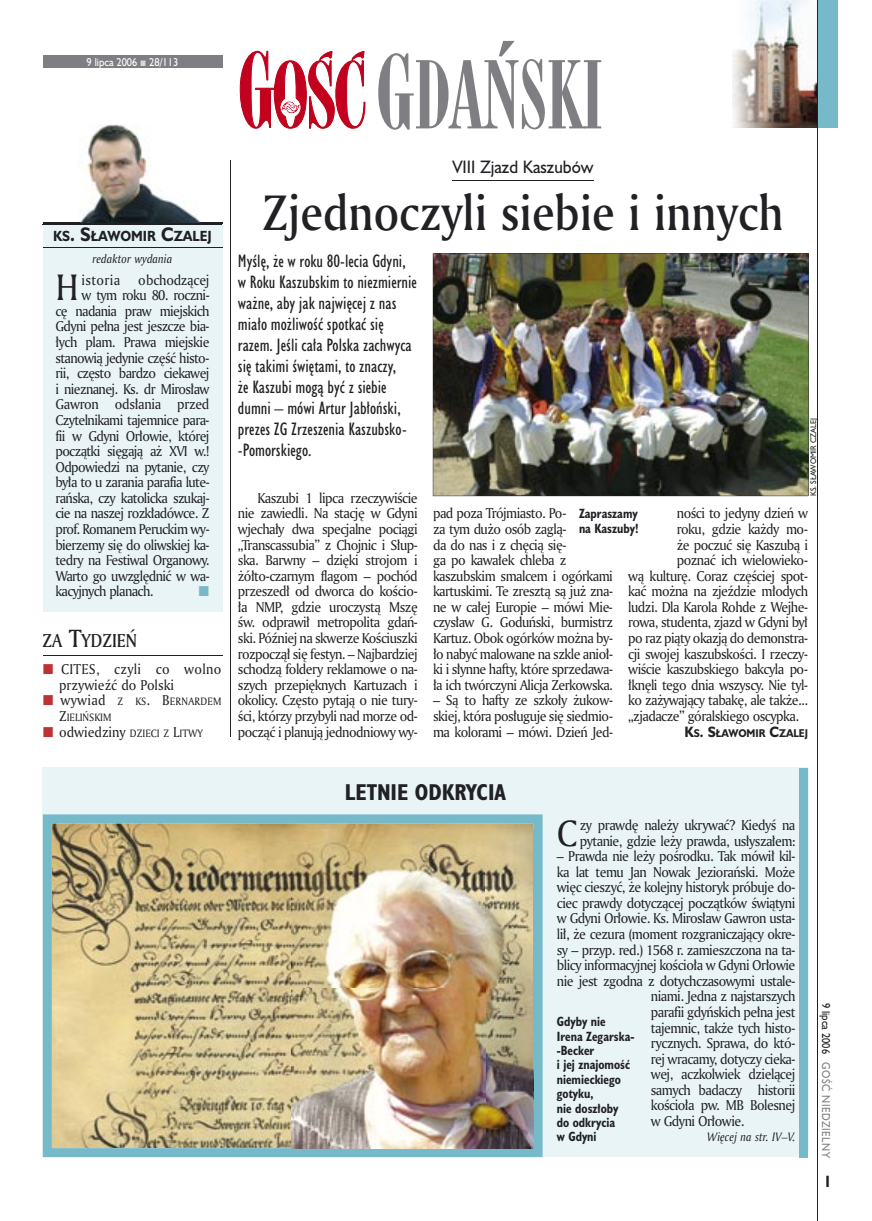
<style>
.page{position:relative;width:872px;height:1221px;background:#fff}
.page>*{position:absolute;margin:0;border:0;box-sizing:border-box;transform-origin:0 0}
.t1{font:90px "Modern 735 PL";color:#7f7e83;scale:.9 1}
.t2{font:48px "Amerigo Md PL";color:#212125;scale:.9 1}
.t3{font:35.55px "Amerigo PL";color:#212125;scale:.94 1}
.t4{font:700 21px "Humanst 521 Cn PL";color:#212125}
.t5{font:18px "Amerigo Md PL";color:#212125;scale:.9 1}
.t6{font:16.5px/21px "Humanst 521 Cn PL";color:#212125}
.t7{font:16.5px "Humanst 521 PL";color:#212125;scale:.94 1}
.t8{font:700 15px "Humanst 521 Cn PL";color:#212125;scale:.94 1}
.t9{font:13.8px/15.6px "Amerigo PL";letter-spacing:-.04em;color:#212125;scale:.94 1}
.t10{font:13.8px/15.6px "Amerigo PL";color:#212125;scale:.94 1}
.t11{font:13.8px "Amerigo PL";letter-spacing:-.02em;color:#212125;scale:.94 1}
.t12{font:13.8px "Amerigo PL";letter-spacing:-.015em;color:#212125;scale:.94 1}
.t13{font:13.8px "Amerigo PL";letter-spacing:.025em;color:#212125;scale:.94 1}
.t14{font:700 13.5px "Humanst 521 PL";color:#212125;scale:.9 1}
.t15{font:700 12.3px/14.4px "Humanst 521 Cn PL";color:#212125;scale:.94 1}
.t16{font:italic 11.7px "Amerigo PL";color:#212125;scale:.94 1}
.t17{font:10.5px "Humanst 521 PL";color:#fff;scale:.9 1}
.t18{font:10.5px "Humanst 521 PL";letter-spacing:.05em;color:#7f7e83;scale:.9 1}
.t19{font:10.5px "Humanst 521 PL";color:#212125;scale:.9 1}
.t20{font:10.35px/15.6px "Amerigo PL";color:#212125;scale:.94 1}
.t21{font:700 10.35px "Humanst 521 PL";color:#212125;scale:.9 1}
.t22{font:7.5px "Humanst 521 PL";color:#212125;scale:.94 1}
.s1{font-size:18px}
.s2{font-size:24px}
.s3{font-size:13.8px}
.s4{font-size:10.35px}
.s5{font-size:97.5px}
</style>
<div class="page">
<hr style="left:230px;top:160px;width:1px;height:576px;background:#212125">
<div style="left:43px;top:222px;width:179px;height:390px;background:#e9f4f6"></div>
<img style="left:732px;top:0;width:85px;height:128px">
<svg style="left:240px;top:51px;width:125px;height:78px"></svg>
<div style="left:43px;top:55px;width:179px;height:13px;background:#7f7e83"></div>
<div style="left:818px;top:0;width:19px;height:128px;background:#76baca"></div>
<hr style="left:817px;top:0;width:1px;height:1220px;background:#212125">
<div style="left:43px;top:767px;width:765px;height:383px;background:#e9f4f6"></div>
<svg style="left:43px;top:814px;width:499px;height:343px;background:#bab68f"></svg>
<div style="left:799px;top:767px;width:9px;height:390px;background:#76baca"></div>
<hr style="left:43px;top:222px;width:179px;height:1px;background:#212125">
<hr style="left:43px;top:224px;width:179px;height:1px;background:#212125">
<hr style="left:43px;top:247px;width:179px;height:1px;background:#212125">
<img style="left:80px;top:125px;width:121px;height:98px">
<hr style="left:43px;top:655px;width:179px;height:1px;background:#212125">
<img style="left:433px;top:253px;width:375px;height:243px">
<hr style="left:452px;top:180px;width:141px;height:1px;background:#212125">
<img style="left:292px;top:830px;width:241px;height:317px">
<img style="left:533px;top:830px;width:1px;height:317px">
<p class="t17" style="left:87px;top:55px;width:103px">9 lipca 2006 28/113</p>
<p class="t14" style="left:53px;top:227px;width:178px">KS<span class="s1">. S</span>ŁAWOMIR <span class="s1">C</span>ZALEJ</p>
<p class="t16" style="left:93px;top:251px;width:86px">redaktor wydania</p>
<h3 class="t3" style="left:55px;top:264px;width:26px">H</h3>
<p class="t13" style="left:82px;top:270px;width:43px">istoria</p>
<p class="t12" style="left:138px;top:270px;width:77px">obchodzącej</p>
<p class="t9" style="left:82px;top:287px;width:138px">w tym roku 80. roczni-</p>
<p class="t9" style="left:55px;top:303px;width:165px">cę nadania praw miejskich</p>
<p class="t9" style="left:55px;top:318px;width:165px">Gdyni pełna jest jeszcze bia-</p>
<p class="t9" style="left:55px;top:334px;width:165px">łych plam. Prawa miejskie</p>
<p class="t9" style="left:55px;top:349px;width:165px">stanowią jedynie część histo-</p>
<p class="t9" style="left:55px;top:365px;width:165px">rii, często bardzo ciekawej</p>
<p class="t9" style="left:55px;top:380px;width:165px">i nieznanej. Ks. dr Mirosław</p>
<p class="t11" style="left:55px;top:395px;width:165px">Gawron odsłania przed</p>
<p class="t9" style="left:55px;top:412px;width:165px">Czytelnikami tajemnice para-</p>
<p class="t9" style="left:55px;top:427px;width:165px">fii w Gdyni Orłowie, której</p>
<p class="t9" style="left:55px;top:443px;width:165px">początki sięgają aż XVI w.!</p>
<p class="t9" style="left:55px;top:458px;width:165px">Odpowiedzi na pytanie, czy</p>
<p class="t9" style="left:55px;top:474px;width:165px">była to u zarania parafia lute-</p>
<p class="t9" style="left:55px;top:489px;width:165px">rańska, czy katolicka szukaj-</p>
<p class="t9" style="left:55px;top:505px;width:165px">cie na naszej rozkładówce. Z</p>
<p class="t9" style="left:55px;top:521px;width:165px">prof. Romanem Peruckim wy-</p>
<p class="t9" style="left:55px;top:536px;width:165px">bierzemy się do oliwskiej ka-</p>
<p class="t9" style="left:55px;top:552px;width:165px">tedry na Festiwal Organowy.</p>
<p class="t9" style="left:55px;top:567px;width:165px">Warto go uwzględnić w wa-</p>
<p class="t9" style="left:55px;top:583px;width:106px">kacyjnych planach.</p>
<h3 class="t5" style="left:43px;top:628px;width:107px">ZA <span class="s2">T</span>YDZIEŃ</h3>
<p class="t10" style="left:59px;top:661px;width:174px">CITES, czyli co wolno przywieźć do Polski</p>
<p class="t20" style="left:59px;top:693px;width:174px"><span class="s3">wywiad</span> Z KS<span class="s3">. B</span>ERNARDEM<br><span class="s3">Z</span>IELIŃSKIM</p>
<p class="t10" style="left:59px;top:723px;width:155px">odwiedziny <span class="s4">DZIECI Z</span> L<span class="s4">ITWY</span></p>
<h1 class="t1" style="left:376px;top:40px;width:254px"><span class="s5">G</span>DAŃSKI</h1>
<p class="t7" style="left:452px;top:156px;width:152px">VIII Zjazd Kaszubów</p>
<h2 class="t2" style="left:262px;top:180px;width:580px">Zjednoczyli siebie i innych</h2>
<p class="t6" style="left:238px;top:250px;width:181px">Myślę, że w roku 80-lecia Gdyni, w Roku Kaszubskim to niezmiernie ważne, aby jak najwięcej z nas miało możliwość spotkać się razem. Jeśli cała Polska zachwyca się takimi świętami, to znaczy,<br>że Kaszubi mogą być z siebie dumni – mówi Artur Jabłoński, prezes ZG Zrzeszenia Kaszubsko--Pomorskiego.</p>
<p class="t9" style="left:238px;top:489px;width:193px;text-align:justify;text-indent:20px">Kaszubi 1 lipca rzeczywiście nie zawiedli. Na stację w Gdyni wjechały dwa specjalne pociągi „Transcassubia” z Chojnic i Słup&shy;ska. Barwny – dzięki strojom i żółto-czarnym flagom – pochód przeszedł od dworca do kościo&shy;ła NMP, gdzie uroczystą Mszę św. odprawił metropolita gdań&shy;ski. Później na skwerze Kościuszki rozpoczął się festyn. – Najbardziej schodzą foldery reklamowe o na&shy;szych przepięknych Kartuzach i okolicy. Często pytają o nie tury&shy;ści, którzy przybyli nad morze od&shy;począć i planują jednodniowy wy-</p>
<p class="t22" style="left:808px;top:496px;width:84px;rotate:-90deg">KS. SŁAWOMIR CZALEJ</p>
<p class="t9" style="left:433px;top:505px;width:193px">pad poza Trójmiasto. Po-<br>za tym dużo osób zaglą-<br>da do nas i z chęcią się-<br>ga po kawałek chleba z kaszubskim smalcem i ogórkami kartuskimi. Te zresztą są już zna&shy;ne w całej Europie – mówi Mie&shy;czysław G. Goduński, burmistrz<br>Kartuz. Obok ogórków można by&shy;ło nabyć malowane na szkle anioł&shy;ki i słynne hafty, które sprzedawa&shy;ła ich twórczyni Alicja Zerkowska.</p>
<p class="t9" style="left:433px;top:692px;width:193px;text-align:justify">– Są to hafty ze szkoły żukow&shy;skiej, która posługuje się siedmio&shy;ma kolorami – mówi. Dzień Jed-</p>
<p class="t9" style="left:677px;top:505px;width:141px">ności to jedyny dzień w</p>
<p class="t9" style="left:677px;top:521px;width:141px">roku, gdzie każdy mo-</p>
<p class="t9" style="left:677px;top:536px;width:141px">że poczuć się Kaszubą i</p>
<p class="t9" style="left:677px;top:552px;width:141px">poznać ich wielowieko-</p>
<p class="t9" style="left:628px;top:567px;width:193px">wą kulturę. Coraz częściej spot-</p>
<p class="t9" style="left:628px;top:583px;width:193px">kać można na zjeździe młodych</p>
<p class="t9" style="left:628px;top:598px;width:193px">ludzi. Dla Karola Rohde z Wejhe-</p>
<p class="t9" style="left:628px;top:614px;width:193px">rowa, studenta, zjazd w Gdyni był</p>
<p class="t9" style="left:628px;top:630px;width:193px">po raz piąty okazją do demonstra-</p>
<p class="t9" style="left:628px;top:645px;width:193px">cji swojej kaszubskości. I rzeczy-</p>
<p class="t9" style="left:628px;top:661px;width:193px">wiście kaszubskiego bakcyla po-</p>
<p class="t9" style="left:628px;top:676px;width:193px">łknęli tego dnia wszyscy. Nie tyl-</p>
<p class="t9" style="left:628px;top:692px;width:193px">ko zażywający tabakę, ale także...</p>
<p class="t9" style="left:628px;top:707px;width:183px">„zjadacze” góralskiego oscypka.</p>
<p class="t21" style="left:684px;top:725px;width:139px"><span class="s3">K</span>S<span class="s3">. S</span>ŁAWOMIR <span class="s3">C</span>ZALEJ</p>
<p class="t15" style="left:579px;top:506px;width:65px">Zapraszamy na Kaszuby!</p>
<h3 class="t4" style="left:345px;top:778px;width:163px">LETNIE ODKRYCIA</h3>
<h3 class="t3" style="left:557px;top:809px;width:23px">C</h3>
<p class="t9" style="left:580px;top:816px;width:231px">zy prawdę należy ukrywać? Kiedyś na pytanie, gdzie leży prawda, usłyszałem:</p>
<p class="t9" style="left:557px;top:848px;width:255px">– Prawda nie leży pośrodku. Tak mówił kil-</p>
<p class="t9" style="left:557px;top:863px;width:255px">ka lat temu Jan Nowak Jeziorański. Może</p>
<p class="t9" style="left:557px;top:879px;width:255px">więc cieszyć, że kolejny historyk próbuje do-</p>
<p class="t9" style="left:557px;top:894px;width:255px">ciec prawdy dotyczącej początków świątyni</p>
<p class="t9" style="left:557px;top:910px;width:255px">w Gdyni Orłowie. Ks. Mirosław Gawron usta-</p>
<p class="t9" style="left:557px;top:925px;width:255px">lił, że cezura (moment rozgraniczający okre-</p>
<p class="t9" style="left:557px;top:941px;width:255px">sy – przyp. red.) 1568 r. zamieszczona na ta-</p>
<p class="t9" style="left:557px;top:957px;width:255px">blicy informacyjnej kościoła w Gdyni Orłowie</p>
<p class="t9" style="left:557px;top:972px;width:255px">nie jest zgodna z dotychczasowymi ustale-</p>
<p class="t9" style="left:651px;top:988px;width:155px">niami. Jedna z najstarszych</p>
<p class="t9" style="left:651px;top:1003px;width:155px">parafii gdyńskich pełna jest</p>
<p class="t9" style="left:651px;top:1019px;width:155px">tajemnic, także tych histo-</p>
<p class="t9" style="left:651px;top:1034px;width:155px">rycznych. Sprawa, do któ-</p>
<p class="t9" style="left:651px;top:1050px;width:155px">rej wracamy, dotyczy cieka-</p>
<p class="t9" style="left:651px;top:1066px;width:155px">wej, aczkolwiek dzielącej</p>
<p class="t9" style="left:651px;top:1081px;width:155px">samych badaczy historii</p>
<p class="t9" style="left:651px;top:1097px;width:155px">kościoła pw. MB Bolesnej</p>
<p class="t9" style="left:651px;top:1112px;width:101px">w Gdyni Orłowie.</p>
<p class="t16" style="left:707px;top:1129px;width:95px">Więcej na str. IV–V.</p>
<p class="t15" style="left:557px;top:1014px;width:84px">Gdyby nie<br>Irena Zegarska--Becker<br>i jej znajomość niemieckiego gotyku,<br>nie doszłoby<br>do odkrycia<br>w Gdyni</p>
<p class="t19" style="left:833px;top:1002px;width:58px;rotate:90deg">9 lipca 2006</p>
<p class="t18" style="left:833px;top:1062px;width:108px;rotate:90deg">GOŚĆ NIEDZIELNY</p>
<p class="t8" style="left:825px;top:1171px;width:6px">I</p>
</div>
